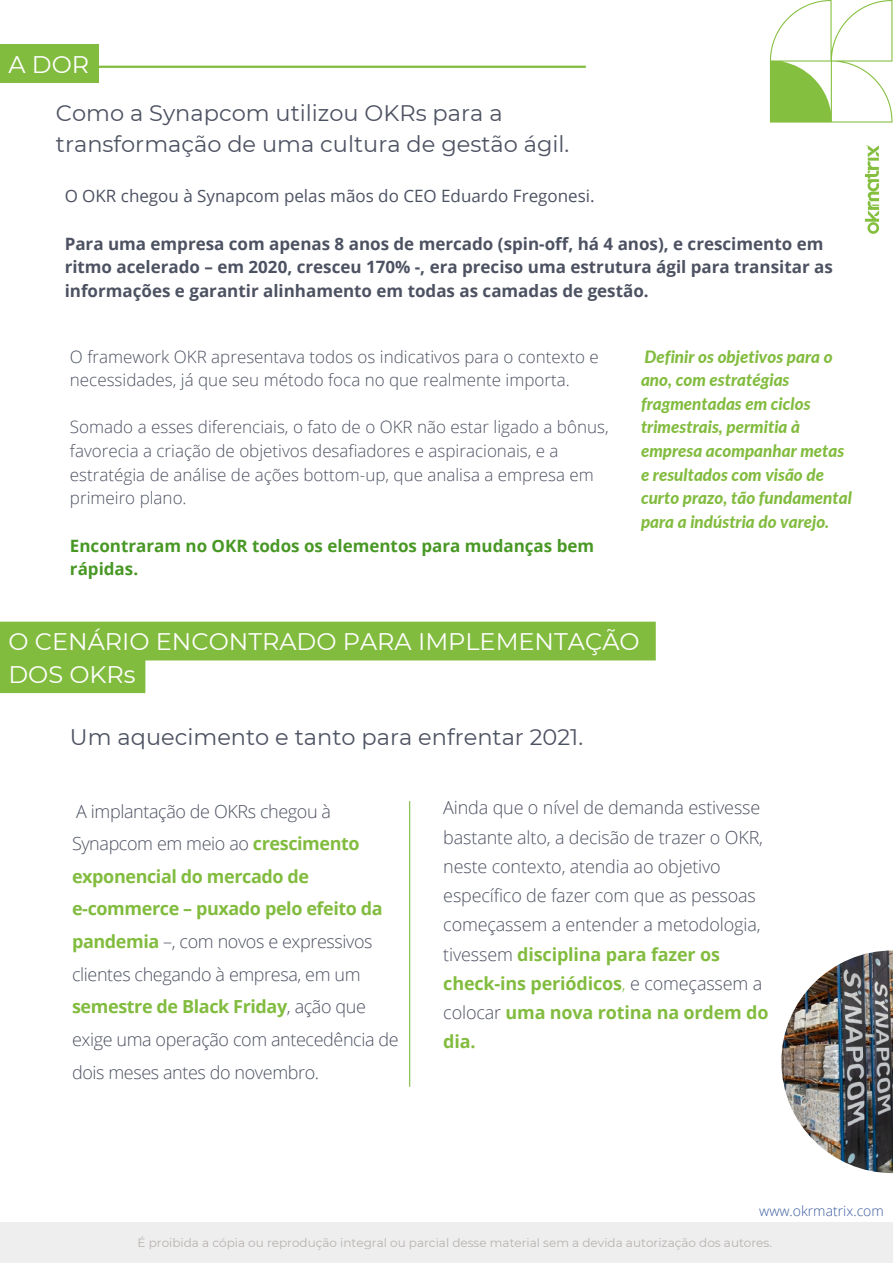
<style>
.page{position:relative;width:893px;height:1264px;background:#fff}
.page>*{position:absolute;margin:0;border:0;box-sizing:border-box;transform-origin:0 0}
.t1{font:24px/32.5px "Montserrat";color:#fff}
.t2{font:22.5px/31.5px "Montserrat";color:#4d5262}
.t3{font:300 18px/32.5px "Open Sans";letter-spacing:-.01em;color:#4d5262}
.t4{font:300 16.95px/23.5px "Open Sans";color:#4d5262}
.t5{font:700 16.95px/23.5px "Open Sans";color:#4d5262}
.t6{font:italic 800 16.95px/23.5px "Lato";color:#82bc3f}
.t7{font:700 16.95px/23.5px "Open Sans";color:#489825}
.t8{font:16.95px "Open Sans";color:#4d5262}
.t9{font:300 13.95px "Open Sans";color:#3d5da0}
.t10{font:12px "Montserrat";color:#b8b2b0}
.s1{font-weight:700;color:#82bc3f}
.s2{color:#82bc3f}
</style>
<div class="page">
<div style="left:0;top:1222px;width:892px;height:40px;background:#eee"></div>
<img style="left:864px;top:145px;width:16px;height:89px">
<svg style="left:769px;top:0;width:123px;height:123px"></svg>
<hr style="left:97px;top:66px;width:488px;height:2px;background:#82bc3f">
<svg style="left:0;top:621px;width:655px;height:72px;fill:#82bc3f"></svg>
<hr style="left:409px;top:801px;width:1px;height:285px;background:#82bc3f">
<img style="left:781px;top:950px;width:111px;height:223px">
<div style="left:0;top:44px;width:99px;height:39px;background:#82bc3f"></div>
<h1 class="t1" style="left:8px;top:48px;width:82px">A DOR</h1>
<p class="t2" style="left:56px;top:97px;width:515px">Como a Synapcom utilizou OKRs para a transformação de uma cultura de gestão ágil.</p>
<p class="t8" style="left:65px;top:184px;width:531px">O OKR chegou à Synapcom pelas mãos do CEO Eduardo Fregonesi.</p>
<p class="t5" style="left:65px;top:231px;width:769px">Para uma empresa com apenas 8 anos de mercado (spin-off, há 4 anos), e crescimento em ritmo acelerado – em 2020, cresceu 170% -, era preciso uma estrutura ágil para transitar as informações e garantir alinhamento em todas as camadas de gestão.</p>
<p class="t4" style="left:70px;top:344px;width:530px">O framework OKR apresentava todos os indicativos para o contexto e necessidades, já que seu método foca no que realmente importa.</p>
<p class="t4" style="left:70px;top:415px;width:540px">Somado a esses diferenciais, o fato de o OKR não estar ligado a bônus, favorecia a criação de objetivos desafiadores e aspiracionais, e a estratégia de análise de ações bottom-up, que analisa a empresa em primeiro plano.</p>
<p class="t7" style="left:70px;top:533px;width:525px">Encontraram no OKR todos os elementos para mudanças bem rápidas.</p>
<p class="t6" style="left:641px;top:344px;width:212px">Definir os objetivos para o ano, com estratégias fragmentadas em ciclos trimestrais, permitia à empresa acompanhar metas e resultados com visão de curto prazo, tão fundamental para a indústria do varejo.</p>
<h1 class="t1" style="left:8px;top:625px;width:632px">O CENÁRIO ENCONTRADO PARA IMPLEMENTAÇÃO<br>DOS OKRs</h1>
<p class="t2" style="left:70px;top:721px;width:514px">Um aquecimento e tanto para enfrentar 2021.</p>
<p class="t3" style="left:72px;top:794px;width:328px">A implantação de OKRs chegou à<br>Synapcom em meio ao <span class="s1">crescimento exponencial do mercado de e-commerce – puxado pelo efeito da pandemia</span> –, com novos e expressivos clientes chegando à empresa, em um <span class="s1">semestre de Black Friday</span>, ação que exige uma operação com antecedência de dois meses antes do novembro.</p>
<p class="t3" style="left:443px;top:792px;width:327px;line-height:29.2px">Ainda que o nível de demanda estivesse bastante alto, a decisão de trazer o OKR, neste contexto, atendia ao objetivo específico de fazer com que as pessoas começassem a entender a metodologia, tivessem <span class="s1">disciplina para fazer os check-ins periódicos</span><span class="s2">,</span> e começassem a colocar <span class="s1">uma nova rotina na ordem do dia.</span></p>
<p class="t9" style="left:759px;top:1201px;width:126px">www.okrmatrix.com</p>
<p class="t10" style="left:138px;top:1235px;width:635px">É proibida a cópia ou reprodução integral ou parcial desse material sem a devida autorização dos autores.</p>
</div>
